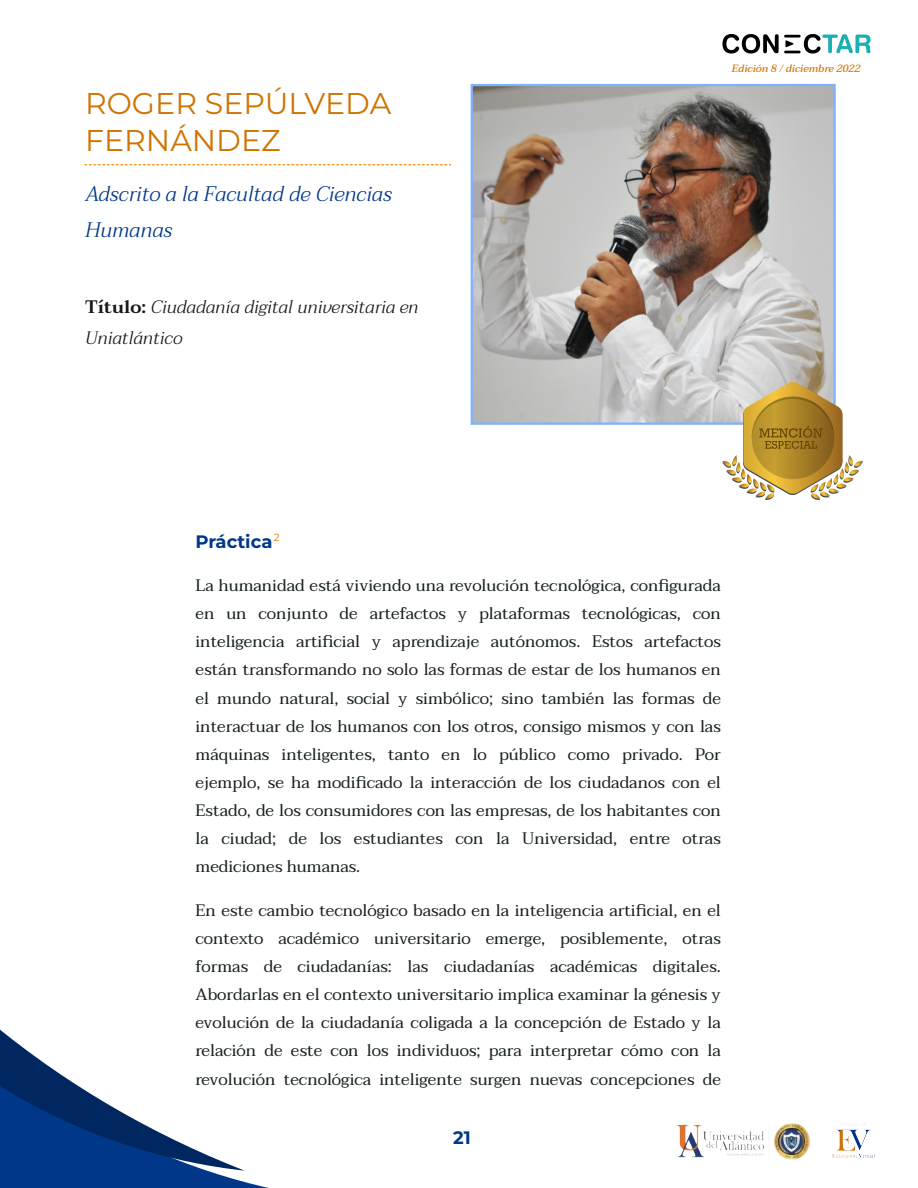
<style>
.page{position:relative;width:918px;height:1188px;background:#fff}
.page>*{position:absolute;margin:0;border:0;box-sizing:border-box;transform-origin:0 0}
.t1{font:30px/36.6px "Montserrat";color:#d07400}
.t2{font:italic 300 21px/35.8px "Taviraj";color:#003789}
.t3{font:italic 300 18px/30.8px "Taviraj";color:#181715}
.t4{font:700 18px "Montserrat";color:#003789}
.t5{font:16.5px/28.2px "Taviraj";color:#171f1f;text-align:justify}
.t6{font:italic 500 10.5px "Taviraj";color:#d07400}
.t7{font:10.5px "Montserrat";color:#d58015}
.s1{font-weight:600;font-style:normal}
</style>
<div class="page">
<svg style="left:722px;top:34px;width:57px;height:20px"></svg>
<svg style="left:785px;top:34px;width:86px;height:20px"></svg>
<img style="left:676px;top:1123px;width:134px;height:37px">
<img style="left:833px;top:1124px;width:40px;height:34px">
<svg style="left:0;top:1029px;width:269px;height:159px"></svg>
<img style="left:474px;top:87px;width:359px;height:335px">
<div style="left:471px;top:84px;width:365px;height:341px;border:2px solid #7eb2ff"></div>
<svg style="left:85px;top:164px;width:365px;height:1px"></svg>
<svg style="left:722px;top:382px;width:141px;height:118px"></svg>
<h1 class="t1" style="left:85px;top:85px;width:308px">ROGER SEPÚLVEDA<br>FERNÁNDEZ</h1>
<p class="t2" style="left:85px;top:176px;width:308px">Adscrito a la Facultad de Ciencias<br>Humanas</p>
<p class="t3" style="left:85px;top:291px;width:335px"><span class="s1">Título:</span> Ciudadanía digital universitaria en<br>Uniatlántico</p>
<p class="t6" style="left:732px;top:62px;width:130px">Edición 8 / diciembre 2022</p>
<p class="t7" style="left:274px;top:530px;width:7px">2</p>
<p class="t4" style="left:196px;top:530px;width:78px">Práctica</p>
<p class="t5" style="left:196px;top:571px;width:527px">La humanidad está viviendo una revolución tecnológica, configurada en un conjunto de artefactos y plataformas tecnológicas, con inteligencia artificial y aprendizaje autónomos. Estos artefactos están transformando no solo las formas de estar de los humanos en el mundo natural, social y simbólico; sino también las formas de interactuar de los humanos con los otros, consigo mismos y con las máquinas inteligentes, tanto en lo público como privado. Por ejemplo, se ha modificado la interacción de los ciudadanos con el Estado, de los consumidores con las empresas, de los habitantes con la ciudad; de los estudiantes con la Universidad, entre otras mediciones humanas.</p>
<p class="t5" style="left:196px;top:896px;width:527px">En este cambio tecnológico basado en la inteligencia artificial, en el contexto académico universitario emerge, posiblemente, otras formas de ciudadanías: las ciudadanías académicas digitales.<br>Abordarlas en el contexto universitario implica examinar la génesis y evolución de la ciudadanía coligada a la concepción de Estado y la relación de este con los individuos; para interpretar cómo con la revolución tecnológica inteligente surgen nuevas concepciones de</p>
<p class="t4" style="left:453px;top:1127px;width:19px">21</p>
</div>
